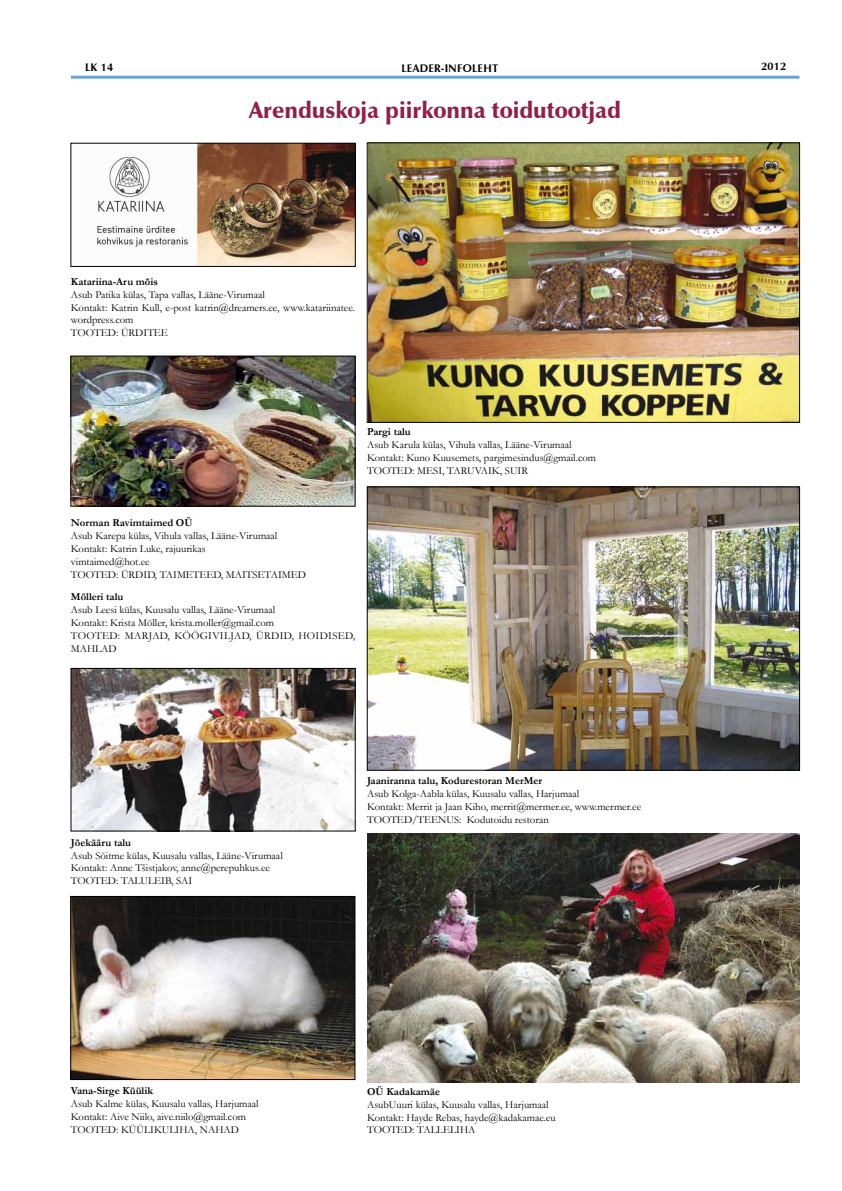
<style>
.page{position:relative;width:842px;height:1191px;background:#fff}
.page>*{position:absolute;margin:0;border:0;box-sizing:border-box;transform-origin:0 0}
.t1{font:900 23px "Zapf Humanist 601 BT";color:#941f45}
.t2{font:700 11px "Zapf Humanist 601 BT";letter-spacing:.025em;color:#000}
.t3{font:10.7px/12.8px "Garamond";color:#000}
.t4{font:700 10.7px "Garamond";color:#000}
</style>
<div class="page">
<hr style="left:71px;top:76px;width:728px;height:3px;background:#71a1d1">
<img style="left:97px;top:145px;width:256px;height:119px">
<div style="left:71px;top:143px;width:284px;height:123px;border:1px solid #000"></div>
<img style="left:369px;top:145px;width:429px;height:275px">
<img style="left:369px;top:489px;width:429px;height:279px">
<div style="left:367px;top:487px;width:433px;height:283px;border:1px solid #000"></div>
<img style="left:73px;top:670px;width:280px;height:159px">
<div style="left:71px;top:668px;width:284px;height:163px;border:1px solid #000"></div>
<img style="left:367px;top:833px;width:432px;height:249px">
<img style="left:73px;top:898px;width:280px;height:179px">
<div style="left:71px;top:896px;width:284px;height:183px;border:1px solid #000"></div>
<img style="left:73px;top:358px;width:280px;height:146px">
<div style="left:71px;top:356px;width:284px;height:150px;border:1px solid #000"></div>
<p class="t2" style="left:85px;top:60px;width:30px">LK 14</p>
<p class="t2" style="left:401px;top:61px;width:69px">LEADER-INFOLE</p>
<p class="t2" style="left:483px;top:61px;width:17px">HT</p>
<p class="t2" style="left:761px;top:60px;width:26px">2012</p>
<h1 class="t1" style="left:249px;top:96px;width:373px">Arenduskoja piirkonna toidutootjad</h1>
<p class="t4" style="left:71px;top:274px;width:89px">Katariina-Aru mõis</p>
<p class="t3" style="left:71px;top:288px;width:286px">Asub Patika külas, Tapa vallas, Lääne-Virumaal<br>Kontakt: Katrin Kull, e-post katrin@dreamers.ee, www.katariinatee. wordpress.com<br>TOOTED: ÜRDITEE</p>
<p class="t4" style="left:367px;top:424px;width:45px">Pargi talu</p>
<p class="t3" style="left:367px;top:438px;width:231px">Asub Karula külas, Vihula vallas, Lääne-Virumaal<br>Kontakt: Kuno Kuusemets, pargimesindus@gmail.com<br>TOOTED: MESI, TARUVAIK, SUIR</p>
<p class="t4" style="left:71px;top:515px;width:123px">Norman Ravimtaimed OÜ</p>
<p class="t3" style="left:71px;top:529px;width:237px">Asub Karepa külas, Vihula vallas, Lääne-Virumaal Kontakt: Katrin Luke, rajuurikas<br>vimtaimed@hot.ee<br>TOOTED: ÜRDID, TAIMETEED, MAITSETAIMED</p>
<p class="t4" style="left:71px;top:589px;width:54px">Mölleri talu</p>
<p class="t3" style="left:71px;top:603px;width:286px">Asub Leesi külas, Kuusalu vallas, Lääne-Virumaal<br>Kontakt: Krista Möller, krista.moller@gmail.com<br>TOOTED: MARJAD, KÖÖGIVILJAD, ÜRDID, HOIDISED, MAHLAD</p>
<p class="t4" style="left:71px;top:835px;width:62px">Jõekääru talu</p>
<p class="t3" style="left:71px;top:848px;width:213px">Asub Sõitme külas, Kuusalu vallas, Lääne-Virumaal<br>Kontakt: Anne Tšistjakov, anne@perepuhkus.ee<br>TOOTED: TALULEIB, SAI</p>
<p class="t4" style="left:367px;top:773px;width:177px">Jaaniranna talu, Kodurestoran MerMer</p>
<p class="t3" style="left:367px;top:786px;width:276px">Asub Kolga-Aabla külas, Kuusalu vallas, Harjumaal<br>Kontakt: Merrit ja Jaan Kiho, merrit@mermer.ee, www.mermer.ee<br>TOOTED/TEENUS: Kodutoidu restoran</p>
<p class="t4" style="left:71px;top:1083px;width:84px">Vana-Sirge Küülik</p>
<p class="t3" style="left:71px;top:1097px;width:189px">Asub Kalme külas, Kuusalu vallas, Harjumaal<br>Kontakt: Aive Niilo, aive.niilo@gmail.com<br>TOOTED: KÜÜLIKULIHA, NAHAD</p>
<p class="t4" style="left:367px;top:1084px;width:74px">OÜ Kadakamäe</p>
<p class="t3" style="left:367px;top:1097px;width:190px">AsubUuuri külas, Kuusalu vallas, Harjumaal<br>Kontakt: Hayde Rebas, hayde@kadakamae.eu<br>TOOTED: TALLELIHA</p>
</div>
